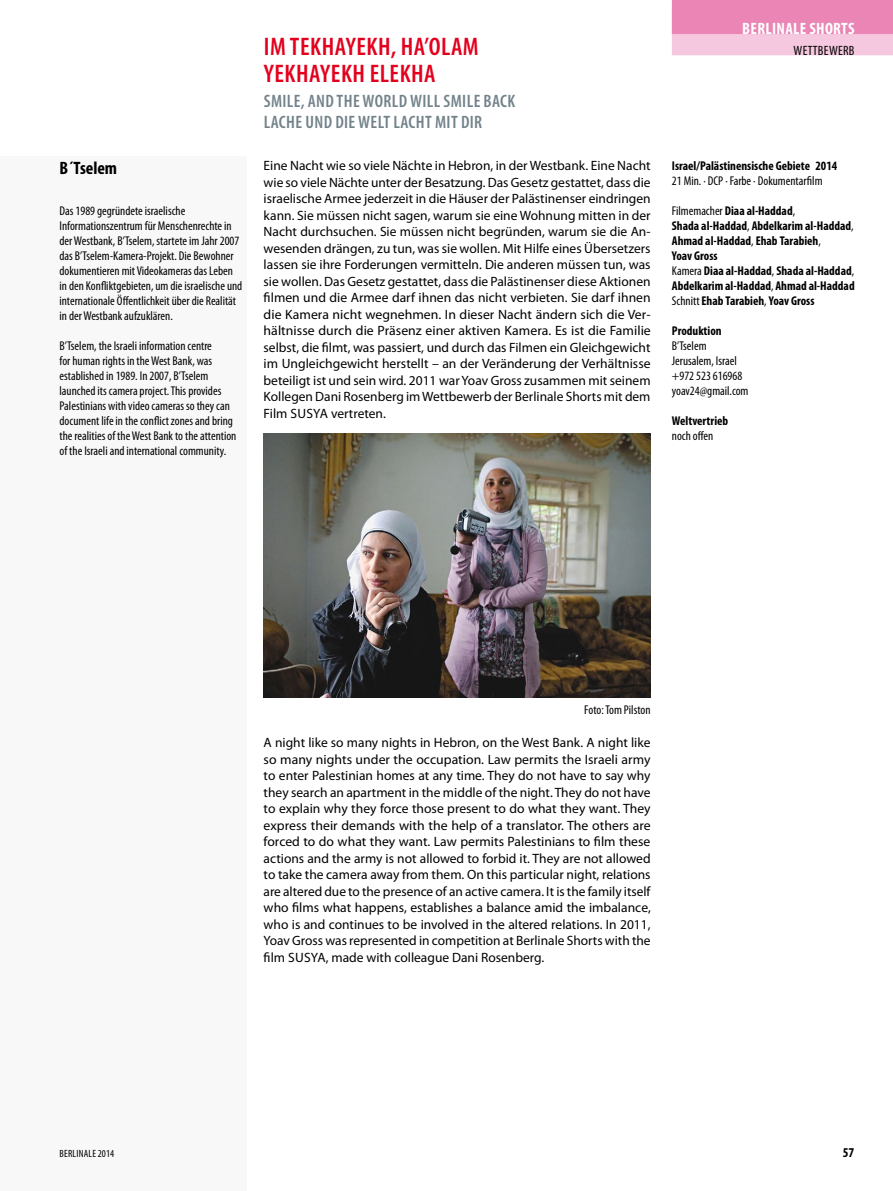
<style>
.page{position:relative;width:893px;height:1191px;background:#fff}
.page>*{position:absolute;margin:0;border:0;box-sizing:border-box;transform-origin:0 0}
.t1{font:600 condensed 25.5px/27px "Myriad Pro";letter-spacing:.02em;color:#e3001d}
.t2{font:600 condensed 18px/20.7px "Myriad Pro";letter-spacing:.02em;color:#72828b}
.t3{font:700 condensed 18px "Myriad Pro";color:#000}
.t4{font:700 condensed 16.5px "Myriad Pro";letter-spacing:.02em;color:#fff}
.t5{font:13.5px/16.5px "Myriad Pro";color:#000;text-align:justify}
.t6{font:condensed 13.5px "Myriad Pro";letter-spacing:.02em;color:#000}
.t7{font:700 condensed 13.5px "Myriad Pro";color:#000}
.t8{font:condensed 12.75px/15px "Myriad Pro";color:#000}
.t9{font:700 condensed 12.75px/15px "Myriad Pro";color:#000}
.t10{font:condensed 10.5px "Myriad Pro";letter-spacing:.02em;color:#000}
.s1{font-weight:400}
</style>
<div class="page">
<div style="left:0;top:156px;width:247px;height:1035px;background:#f8f8f8"></div>
<img style="left:264px;top:434px;width:387px;height:263px">
<div style="left:672px;top:9px;width:221px;height:46px;background:#f5c8df"></div>
<div style="left:672px;top:0;width:221px;height:34px;background:#eb85b5"></div>
<h2 class="t3" style="left:60px;top:157px;width:59px">B´Tselem</h2>
<p class="t8" style="left:60px;top:203px;width:184px">Das 1989 gegründete israelische Informationszentrum für Menschenrechte in der Westbank, B’Tselem, startete im Jahr 2007 das B’Tselem-Kamera-Projekt. Die Bewohner dokumentieren mit Videokameras das Leben in den Konfliktgebieten, um die israelische und internationale Öffentlichkeit über die Realität in der Westbank aufzuklären.</p>
<p class="t8" style="left:60px;top:338px;width:178px">B’Tselem, the Israeli information centre<br>for human rights in the West Bank, was established in 1989. In 2007, B’Tselem launched its camera project. This provides Palestinians with video cameras so they can document life in the conflict zones and bring the realities of the West Bank to the attention of the Israeli and international community.</p>
<h1 class="t1" style="left:264px;top:33px;width:216px">IM TEKHAYEKH, HA’OLAM<br>YEKHAYEKH ELEKHA</h1>
<h2 class="t2" style="left:264px;top:91px;width:253px">SMILE, AND THE WORLD WILL SMILE BACK<br>LACHE UND DIE WELT LACHT MIT DIR</h2>
<p class="t5" style="left:264px;top:157px;width:389px">Eine Nacht wie so viele Nächte in Hebron, in der Westbank. Eine Nacht wie so viele Nächte unter der Besatzung. Das Gesetz gestattet, dass die israelische Armee jederzeit in die Häuser der Palästinenser eindringen kann. Sie müssen nicht sagen, warum sie eine Wohnung mitten in der Nacht durchsuchen. Sie müssen nicht begründen, warum sie die An&shy;wesenden drängen, zu tun, was sie wollen. Mit Hilfe eines Übersetzers lassen sie ihre Forderungen vermitteln. Die anderen müssen tun, was sie wollen. Das Gesetz gestattet, dass die Palästinenser diese Aktionen filmen und die Armee darf ihnen das nicht verbieten. Sie darf ihnen die Kamera nicht wegnehmen. In dieser Nacht ändern sich die Ver&shy;hältnisse durch die Präsenz einer aktiven Kamera. Es ist die Familie selbst, die filmt, was passiert, und durch das Filmen ein Gleichgewicht im Ungleichgewicht herstellt – an der Veränderung der Verhältnisse beteiligt ist und sein wird. 2011 war Yoav Gross zusammen mit seinem Kollegen Dani Rosenberg im Wettbewerb der Berlinale Shorts mit dem Film SUSYA vertreten.</p>
<p class="t4" style="left:742px;top:18px;width:114px">BERLINALE SHORTS</p>
<p class="t6" style="left:794px;top:43px;width:63px">WETTBEWERB</p>
<p class="t9" style="left:672px;top:158px;width:167px">Israel/Palästinensische Gebiete 2014</p>
<p class="t8" style="left:672px;top:173px;width:152px">21 Min. · DCP · Farbe · Dokumentarfilm</p>
<p class="t9" style="left:672px;top:203px;width:184px"><span class="s1">Filmemacher</span> Diaa al-Haddad<span class="s1">,<br></span>Shada al-Haddad<span class="s1">,</span> Abdelkarim al-Haddad<span class="s1">,<br></span>Ahmad al-Haddad<span class="s1">,</span> Ehab Tarabieh<span class="s1">,<br></span>Yoav Gross<br><span class="s1">Kamera</span> Diaa al-Haddad<span class="s1">,</span> Shada al-Haddad<span class="s1">,<br></span>Abdelkarimal-Haddad<span class="s1">,</span> Ahmad al-Haddad<br><span class="s1">Schnitt</span> Ehab Tarabieh<span class="s1">,</span> Yoav Gross</p>
<p class="t9" style="left:672px;top:323px;width:51px">Produktion</p>
<p class="t8" style="left:672px;top:338px;width:78px">B’Tselem<br>Jerusalem, Israel +972 523 616968 yoav24@gmail.com</p>
<p class="t9" style="left:672px;top:413px;width:58px">Weltvertrieb</p>
<p class="t8" style="left:672px;top:428px;width:43px">noch offen</p>
<p class="t8" style="left:584px;top:701px;width:68px">Foto: Tom Pilston</p>
<p class="t5" style="left:264px;top:734px;width:389px">A night like so many nights in Hebron, on the West Bank. A night like so many nights under the occupation. Law permits the Israeli army to enter Palestinian homes at any time. They do not have to say why they search an apartment in the middle of the night. They do not have to explain why they force those present to do what they want. They express their demands with the help of a translator. The others are forced to do what they want. Law permits Palestinians to film these actions and the army is not allowed to forbid it. They are not allowed to take the camera away from them. On this particular night, relations are altered due to the presence of an active camera. It is the family itself who films what happens, establishes a balance amid the imbalance, who is and continues to be involved in the altered relations. In 2011, Yoav Gross was represented in competition at Berlinale Shorts with the film SUSYA, made with colleague Dani Rosenberg.</p>
<p class="t10" style="left:60px;top:1146px;width:56px">BERLINALE 2014</p>
<p class="t7" style="left:843px;top:1143px;width:13px">57</p>
</div>
